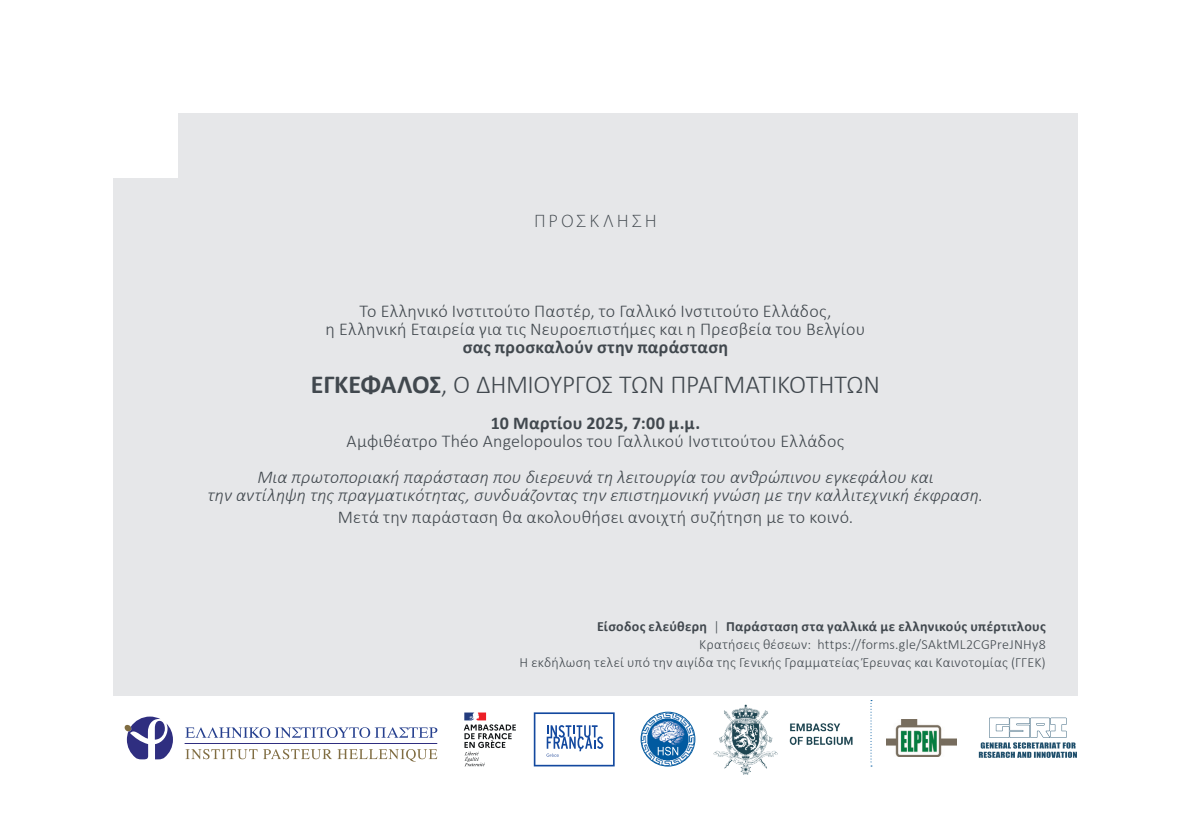
<style>
.page{position:relative;width:1191px;height:840px;background:#fff}
.page>*{position:absolute;margin:0;border:0;box-sizing:border-box;transform-origin:0 0}
.t1{font:300 26px "Calibri";letter-spacing:-.015em;color:#41484e}
.t2{font:300 18px "Calibri";letter-spacing:.01em;color:#41484e}
.t3{font:italic 300 18px "Calibri";letter-spacing:.005em;color:#41484e}
.t4{font:700 18px "Calibri";letter-spacing:.015em;color:#41484e}
.t5{font:300 18px "Myriad Pro";letter-spacing:.195em;color:#41484e}
.t6{font:700 14px/18px "Calibri";letter-spacing:.025em;color:#41484e;text-align:right}
.t7{font:300 14px "Calibri";letter-spacing:.02em;color:#41484e}
.s1{font-weight:700}
.s2{font-weight:300}
</style>
<div class="page">
<div style="left:113px;top:113px;width:964px;height:582px;background:#e6e7e9"></div>
<div style="left:113px;top:113px;width:65px;height:65px;background:#fff"></div>
<img style="left:886px;top:719px;width:70px;height:37px">
<svg style="left:978px;top:717px;width:99px;height:40px"></svg>
<svg style="left:534px;top:712px;width:80px;height:54px"></svg>
<svg style="left:464px;top:712px;width:52px;height:53px"></svg>
<img style="left:641px;top:711px;width:54px;height:54px;border-radius:27px">
<div style="left:640px;top:711px;width:55px;height:55px;border:1px solid #015aa0;border-radius:50%"></div>
<svg style="left:657px;top:746px;width:21px;height:9px"></svg>
<svg style="left:870px;top:700px;width:2px;height:66px"></svg>
<svg style="left:124px;top:716px;width:49px;height:43px"></svg>
<svg style="left:185px;top:749px;width:252px;height:12px"></svg>
<svg style="left:185px;top:727px;width:252px;height:10px"></svg>
<hr style="left:185px;top:742px;width:252px;height:1px;background:#2f2e80">
<img style="left:713px;top:704px;width:140px;height:71px">
<p class="t5" style="left:534px;top:210px;width:124px">ΠΡΌΣΚΛΗΣΗ</p>
<p class="t2" style="left:359px;top:299px;width:473px">To Ελληνικό Ινστιτούτο Παστέρ, το Γαλλικό Ινστιτούτο Ελλάδος,</p>
<p class="t2" style="left:326px;top:317px;width:541px">η Ελληνική Εταιρεία για τις Νευροεπιστήμες και η Πρεσβεία του Βελγίου</p>
<p class="t4" style="left:463px;top:335px;width:267px">σας προσκαλούν στην παράσταση</p>
<p class="t1" style="left:311px;top:368px;width:570px"><span class="s1">ΕΓΚΈΦΑΛΟΣ</span>, Ο ΔΗΜΙΟΥΡΓΌΣ ΤΩΝ ΠΡΑΓΜΑΤΙΚΟΤΉΤΩΝ</p>
<p class="t4" style="left:491px;top:411px;width:211px">10 Μαρτίου 2025, 7:00 μ.μ.</p>
<p class="t2" style="left:347px;top:429px;width:499px">Αμφιθέατρο Théo Angelopoulos του Γαλλικού Ινστιτούτου Ελλάδος</p>
<p class="t3" style="left:257px;top:465px;width:677px">Μια πρωτοποριακή παράσταση που διερευνά τη λειτουργία του ανθρώπινου εγκεφάλου και</p>
<p class="t3" style="left:208px;top:483px;width:777px">την αντίληψη της πραγματικότητας, συνδυάζοντας την επιστημονική γνώση με την καλλιτεχνική έκφραση.</p>
<p class="t2" style="left:338px;top:505px;width:517px">Μετά την παράσταση θα ακολουθήσει ανοιχτή συζήτηση με το κοινό.</p>
<p class="t6" style="left:597px;top:617px;width:450px">Είσοδος ελεύθερη <span class="s2">|</span> Παράσταση στα γαλλικά με ελληνικούς υπέρτιτλους<br><span class="s2">Κρατήσεις θέσεων: https://forms.gle/SAktML2CGPreJNHy8</span></p>
<p class="t7" style="left:519px;top:653px;width:528px">Η εκδήλωση τελεί υπό την αιγίδα της Γενικής Γραμματείας Έρευνας και Καινοτομίας (ΓΓΕΚ)</p>
</div>
